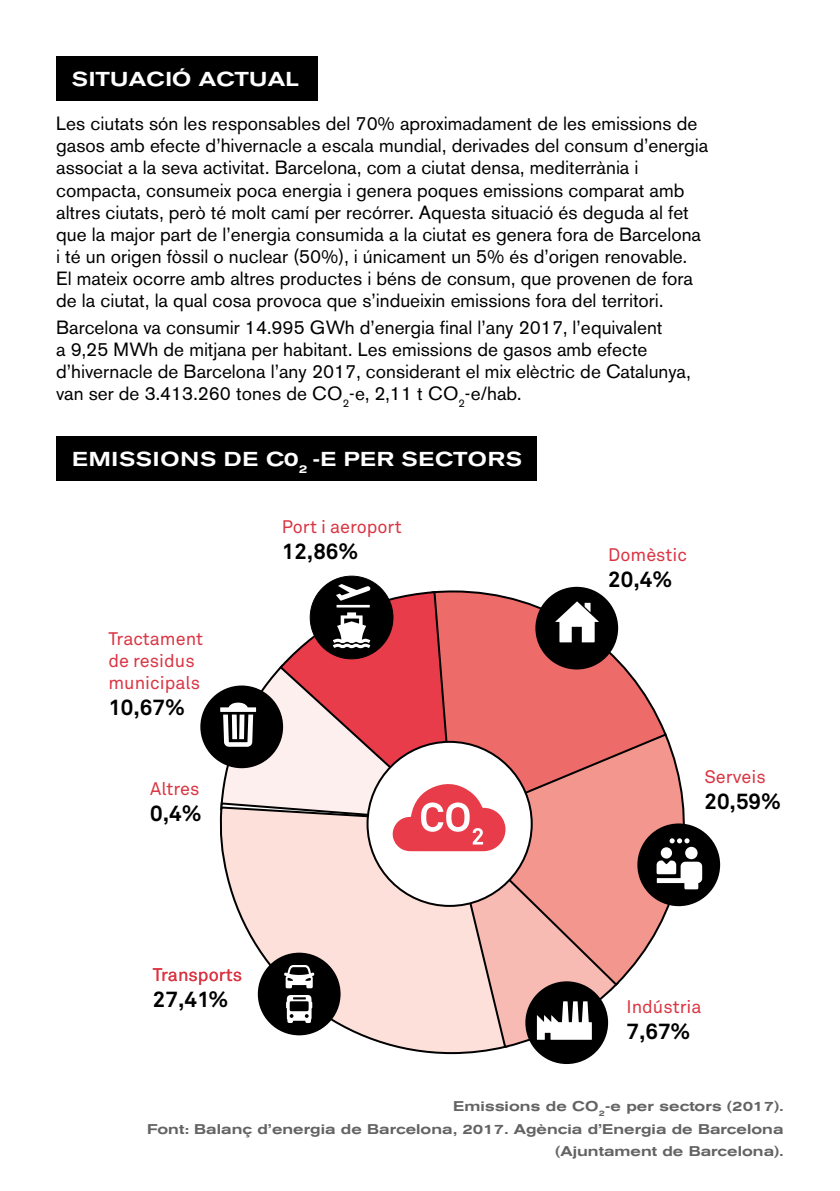
<style>
.page{position:relative;width:840px;height:1191px;background:#fff}
.page>*{position:absolute;margin:0;border:0;box-sizing:border-box;transform-origin:0 0}
.t1{font:700 22px "Akkurat Std";color:#000}
.t2{font:500 expanded 20px "Akzidenz Grotesk BE";letter-spacing:.03em;color:#fff}
.t3{font:500 expanded 20px "Akzidenz Grotesk BE";letter-spacing:.01em;color:#fff}
.t4{font:19px/22px "Akzidenz Grotesk BE";color:#000}
.t5{font:18px/22px "Akkurat Std";color:#da3543}
.t6{font:18px "Akkurat Std";color:#e63c4a}
.t7{font:500 expanded 14px/22.4px "Akzidenz Grotesk BE";color:#646363;text-align:right}
</style>
<div class="page">
<hr style="left:0;top:0;width:1px;height:1191px;background:#e83b4a">
<img style="left:0;top:68px;width:1px;height:1123px">
<div style="left:56px;top:57px;width:261px;height:44px;background:#000"></div>
<div style="left:56px;top:437px;width:480px;height:44px;background:#000"></div>
<svg style="left:391px;top:1046px;width:109px;height:9px"></svg>
<svg style="left:617px;top:736px;width:84px;height:249px"></svg>
<svg style="left:455px;top:586px;width:212px;height:240px"></svg>
<svg style="left:280px;top:590px;width:175px;height:76px"></svg>
<div style="left:525px;top:981px;width:82px;height:83px;background:#000;border-radius:50%"></div>
<div style="left:637px;top:823px;width:82px;height:83px;background:#000;border-radius:50%"></div>
<div style="left:535px;top:587px;width:82px;height:82px;background:#000;border-radius:50%"></div>
<div style="left:200px;top:685px;width:83px;height:83px;background:#000;border-radius:50%"></div>
<svg style="left:555px;top:601px;width:43px;height:41px"></svg>
<svg style="left:656px;top:860px;width:45px;height:29px"></svg>
<svg style="left:684px;top:846px;width:13px;height:13px"></svg>
<div style="left:660px;top:847px;width:11px;height:11px;background:#fff;border-radius:50%"></div>
<svg style="left:669px;top:838px;width:20px;height:5px"></svg>
<svg style="left:219px;top:666px;width:398px;height:380px"></svg>
<svg style="left:309px;top:575px;width:84px;height:84px"></svg>
<h3 class="t3" style="left:72px;top:67px;width:228px">SITUACIÓ ACTUAL</h3>
<p class="t4" style="left:56px;top:113px;width:653px">Les ciutats són les responsables del 70% aproximadament de les emissions de gasos amb efecte d’hivernacle a escala mundial, derivades del consum d’energia associat a la seva activitat. Barcelona, com a ciutat densa, mediterrània i compacta, consumeix poca energia i genera poques emissions comparat amb altres ciutats, però té molt camí per recórrer. Aquesta situació és deguda al fet que la major part de l’energia consumida a la ciutat es genera fora de Barcelona i té un origen fòssil o nuclear (50%), i únicament un 5% és d’origen renovable.<br>El mateix ocorre amb altres productes i béns de consum, que provenen de fora de la ciutat, la qual cosa provoca que s’indueixin emissions fora del territori.</p>
<p class="t4" style="left:56px;top:317px;width:635px">Barcelona va consumir 14.995 GWh d’energia final l’any 2017, l’equivalent<br>a 9,25 MWh de mitjana per habitant. Les emissions de gasos amb efecte d’hivernacle de Barcelona l’any 2017, considerant el mix elèctric de Catalunya, van ser de 3.413.260 tones de CO<sub>2</sub>-e, 2,11 t CO<sub>2</sub>-e/hab.</p>
<h3 class="t2" style="left:72px;top:447px;width:451px">EMISSIONS DE C0<sub>2</sub> -E PER SECTORS</h3>
<p class="t5" style="left:108px;top:627px;width:96px">Tractament de residus municipals</p>
<p class="t1" style="left:108px;top:693px;width:78px">10,67%</p>
<p class="t5" style="left:150px;top:778px;width:51px">Altres</p>
<p class="t1" style="left:150px;top:800px;width:53px">0,4%</p>
<p class="t5" style="left:282px;top:516px;width:121px">Port i aeroport</p>
<p class="t1" style="left:282px;top:538px;width:78px">12,86%</p>
<p class="t5" style="left:608px;top:544px;width:80px">Domèstic</p>
<p class="t1" style="left:608px;top:566px;width:65px">20,4%</p>
<p class="t5" style="left:704px;top:765px;width:63px">Serveis</p>
<p class="t1" style="left:704px;top:787px;width:78px">20,59%</p>
<p class="t6" style="left:153px;top:964px;width:91px">Transports</p>
<p class="t1" style="left:153px;top:985px;width:77px">27,41%</p>
<p class="t5" style="left:626px;top:996px;width:77px">Indústria</p>
<p class="t1" style="left:626px;top:1018px;width:65px">7,67%</p>
<p class="t7" style="left:147px;top:1095px;width:637px">Emissions de CO<sub>2</sub>-e per sectors (2017).<br>Font: Balanç d’energia de Barcelona, 2017. Agència d’Energia de Barcelona (Ajuntament de Barcelona).</p>
</div>
